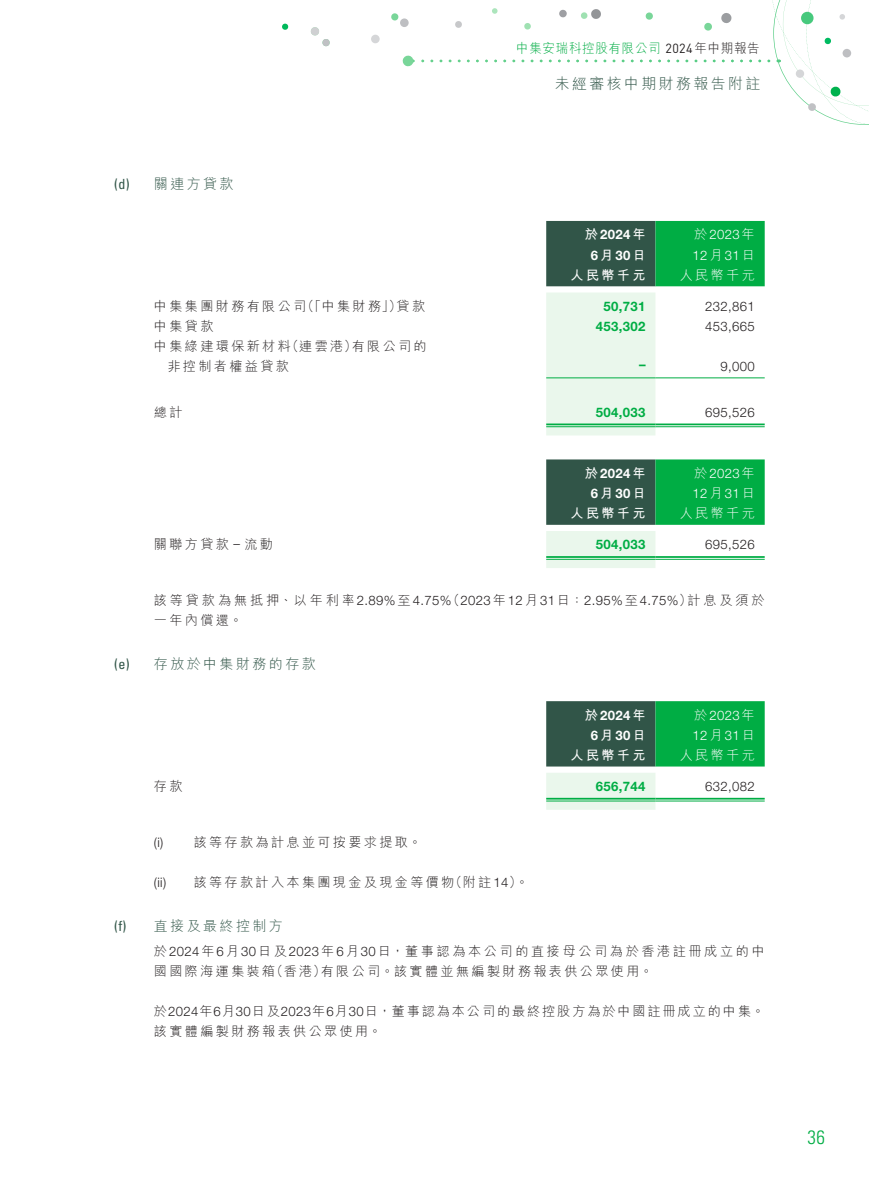
<style>
.page{position:relative;width:869px;height:1191px;background:#fff}
.page>*{position:absolute;margin:0;border:0;box-sizing:border-box;transform-origin:0 0}
.t1{font:300 condensed 19.25px "Univers LT Std";color:#00ad44}
.t2{font:300 14.88px "M Hei HK";letter-spacing:.165em;color:#315548}
.t3{font:300 14px "M Hei HK";letter-spacing:.17em;color:#315548}
.t4{font:condensed 14px "Univers LT Std";color:#315548}
.t5{font:300 13.12px "M Hei HK";letter-spacing:.18em;color:#231f20}
.t6{font:300 13.12px "Helvetica Neue LT Std";letter-spacing:.03em;color:#231f20}
.t7{font:300 13.12px/20.1px "M Hei HK";letter-spacing:.2em;color:#231f20}
.t8{font:300 13.12px/20.1px "M Hei HK";letter-spacing:.145em;color:#231f20}
.t9{font:300 13.12px/20.1px "Helvetica Neue LT Std";letter-spacing:.03em;color:#fff}
.t10{font:700 13.12px "Helvetica Neue LT Std";letter-spacing:.03em;color:#00ad44}
.t11{font:700 13.12px/20.1px "Helvetica Neue LT Std";letter-spacing:.03em;color:#fff;text-align:center}
.t12{font:300 13.12px/20.1px "M Hei HK";letter-spacing:.22em;color:#231f20}
.t13{font:300 13.12px "M Hei HK";letter-spacing:.06em;color:#00ad44;scale:.95 1}
.t14{font:300 13.12px "M Hei HK";letter-spacing:.18em;color:#fff}
.t15{font:700 13.12px "M Hei HK";letter-spacing:.18em;color:#fff}
.s1{font-family:"DIN Pro";font-weight:400;color:#231f20}
.s2{color:#231f20}
.s3{font-family:"M Hei HK"}
.s4{font-family:"Helvetica Neue LT Std"}
</style>
<div class="page">
<svg style="left:282px;top:23px;width:6px;height:7px"></svg>
<svg style="left:390px;top:13px;width:8px;height:8px"></svg>
<div style="left:371px;top:35px;width:8px;height:8px;background:#d5d6d8;border-radius:50%"></div>
<svg style="left:310px;top:27px;width:20px;height:20px"></svg>
<div style="left:400px;top:18px;width:8px;height:9px;background:#bebfc2;border-radius:50%"></div>
<svg style="left:402px;top:0;width:466px;height:125px"></svg>
<svg style="left:546px;top:221px;width:218px;height:65px;background:#198146"></svg>
<div style="left:546px;top:292px;width:109px;height:143px;background:#eaf7ec"></div>
<hr style="left:546px;top:377px;width:109px;height:1px;background:#00ad44">
<hr style="left:655px;top:377px;width:109px;height:1px;background:#00ad44">
<hr style="left:546px;top:423px;width:109px;height:2px;background:#00ad44">
<hr style="left:546px;top:426px;width:109px;height:1px;background:#00ad44">
<hr style="left:655px;top:423px;width:109px;height:2px;background:#00ad44">
<hr style="left:655px;top:426px;width:109px;height:1px;background:#00ad44">
<svg style="left:546px;top:459px;width:218px;height:66px;background:#1b8248"></svg>
<div style="left:546px;top:531px;width:109px;height:37px;background:#eaf7ec"></div>
<hr style="left:546px;top:556px;width:109px;height:2px;background:#00ad44">
<hr style="left:546px;top:559px;width:109px;height:1px;background:#00ad44">
<hr style="left:655px;top:556px;width:109px;height:2px;background:#00ad44">
<hr style="left:655px;top:559px;width:109px;height:1px;background:#00ad44">
<svg style="left:546px;top:701px;width:218px;height:65px;background:#198146"></svg>
<svg style="left:546px;top:773px;width:109px;height:36px;background:#e1f4e5"></svg>
<hr style="left:546px;top:798px;width:109px;height:1px;background:#00ad44">
<hr style="left:546px;top:800px;width:109px;height:1px;background:#00ad44">
<hr style="left:655px;top:798px;width:109px;height:1px;background:#00ad44">
<hr style="left:655px;top:800px;width:109px;height:1px;background:#00ad44">
<p class="t13" style="left:516px;top:42px;width:258px">中集安瑞科控股有限公司 <span class="s1">2024</span><span class="s2">年中期報告</span></p>
<p class="t2" style="left:554px;top:75px;width:207px">未經審核中期財務報告附註</p>
<p class="t4" style="left:114px;top:175px;width:17px">d( )</p>
<p class="t4" style="left:114px;top:655px;width:17px">e( )</p>
<p class="t4" style="left:114px;top:917px;width:14px">) f(</p>
<p class="t3" style="left:154px;top:176px;width:81px">關連方貸款</p>
<p class="t5" style="left:396px;top:299px;width:30px">貸款</p>
<p class="t5" style="left:301px;top:299px;width:102px">（「中集財務」）</p>
<p class="t5" style="left:154px;top:299px;width:154px">中集集團財務有限公司</p>
<p class="t5" style="left:154px;top:319px;width:61px">中集貸款</p>
<p class="t5" style="left:285px;top:340px;width:73px">（連雲港）</p>
<p class="t5" style="left:154px;top:340px;width:138px">中集綠建環保新材料</p>
<p class="t5" style="left:351px;top:340px;width:76px">有限公司的</p>
<p class="t5" style="left:167px;top:360px;width:123px">非控制者權益貸款</p>
<p class="t5" style="left:154px;top:405px;width:30px">總計</p>
<p class="t5" style="left:154px;top:538px;width:76px">關聯方貸款</p>
<p class="t5" style="left:244px;top:538px;width:30px">流動</p>
<p class="t6" style="left:233px;top:535px;width:8px">–</p>
<p class="t11" style="left:584px;top:224px;width:62px"><span class="s3">於</span>2024<span class="s3">年<br></span>6<span class="s3">月</span>30<span class="s3">日</span></p>
<p class="t9" style="left:692px;top:224px;width:64px"><span class="s3">於</span>2023<span class="s3">年<br></span>12<span class="s3">月</span>31<span class="s3">日</span></p>
<p class="t14" style="left:679px;top:268px;width:76px">人民幣千元</p>
<p class="t15" style="left:570px;top:265px;width:76px">人民幣千元</p>
<p class="t10" style="left:603px;top:298px;width:43px">50,731</p>
<p class="t6" style="left:704px;top:298px;width:51px">232,861</p>
<p class="t10" style="left:595px;top:318px;width:51px">453,302</p>
<p class="t6" style="left:704px;top:318px;width:51px">453,665</p>
<p class="t10" style="left:638px;top:356px;width:8px">–</p>
<p class="t6" style="left:720px;top:359px;width:36px">9,000</p>
<p class="t10" style="left:595px;top:404px;width:51px">504,033</p>
<p class="t6" style="left:704px;top:404px;width:51px">695,526</p>
<p class="t11" style="left:584px;top:463px;width:62px"><span class="s3">於</span>2024<span class="s3">年<br></span>6<span class="s3">月</span>30<span class="s3">日</span></p>
<p class="t9" style="left:692px;top:463px;width:64px"><span class="s3">於</span>2023<span class="s3">年<br></span>12<span class="s3">月</span>31<span class="s3">日</span></p>
<p class="t14" style="left:679px;top:506px;width:76px">人民幣千元</p>
<p class="t15" style="left:570px;top:504px;width:76px">人民幣千元</p>
<p class="t10" style="left:595px;top:536px;width:51px">504,033</p>
<p class="t6" style="left:704px;top:537px;width:51px">695,526</p>
<p class="t12" style="left:154px;top:590px;width:299px">該等貸款為無抵押、以年利率 <span class="s4">2.89%</span>至<span class="s4">4.75%</span>一年內償還。</p>
<p class="t3" style="left:154px;top:656px;width:163px">存放於中集財務的存款</p>
<p class="t6" style="left:446px;top:592px;width:246px"><span class="s3">（</span>2023<span class="s3">年</span>12<span class="s3">月</span>31<span class="s3">日：</span>2.95%<span class="s3">至</span>4.75%<span class="s3">）</span></p>
<p class="t5" style="left:687px;top:593px;width:79px">計息及須於</p>
<p class="t5" style="left:154px;top:779px;width:30px">存款</p>
<p class="t6" style="left:154px;top:834px;width:11px">) i(</p>
<p class="t5" style="left:193px;top:835px;width:229px">該等存款為計息並可按要求提取。</p>
<p class="t5" style="left:449px;top:875px;width:81px">（附註 <span class="s4">14</span> 。(</p>
<p class="t5" style="left:193px;top:875px;width:262px">該等存款計入本集團現金及現金等價物</p>
<p class="t6" style="left:154px;top:874px;width:14px">i i( )</p>
<p class="t3" style="left:154px;top:918px;width:130px">直接及最終控制方</p>
<p class="t11" style="left:584px;top:704px;width:62px"><span class="s3">於</span>2024<span class="s3">年<br></span>6<span class="s3">月</span>30<span class="s3">日</span></p>
<p class="t9" style="left:692px;top:704px;width:64px"><span class="s3">於</span>2023<span class="s3">年<br></span>12<span class="s3">月</span>31<span class="s3">日</span></p>
<p class="t14" style="left:679px;top:748px;width:76px">人民幣千元</p>
<p class="t15" style="left:570px;top:745px;width:76px">人民幣千元</p>
<p class="t10" style="left:595px;top:778px;width:51px">656,744</p>
<p class="t6" style="left:704px;top:778px;width:51px">632,082</p>
<p class="t7" style="left:320px;top:940px;width:445px;text-indent:-167px">於<span class="s4">2024</span>年<span class="s4">6</span>月<span class="s4">30</span>日及<span class="s4">2023</span>年<span class="s4">6</span>月<span class="s4">30</span>日，董事認為本公司的直接母公司為於香港註冊成立的中有限公司。該實體並無編製財務報表供公眾使用。</p>
<p class="t5" style="left:154px;top:964px;width:123px">國國際海運集裝箱</p>
<p class="t8" style="left:154px;top:1001px;width:612px">於<span class="s4">2024</span>年<span class="s4">6</span>月<span class="s4">30</span>日及<span class="s4">2023</span>年<span class="s4">6</span>月<span class="s4">30</span>日，董事認為本公司的最終控股方為於中國註冊成立的中集。該實體編製財務報表供公眾使用。</p>
<p class="t5" style="left:270px;top:964px;width:57px">（香港）</p>
<h1 class="t1" style="left:807px;top:1125px;width:19px">36</h1>
</div>
